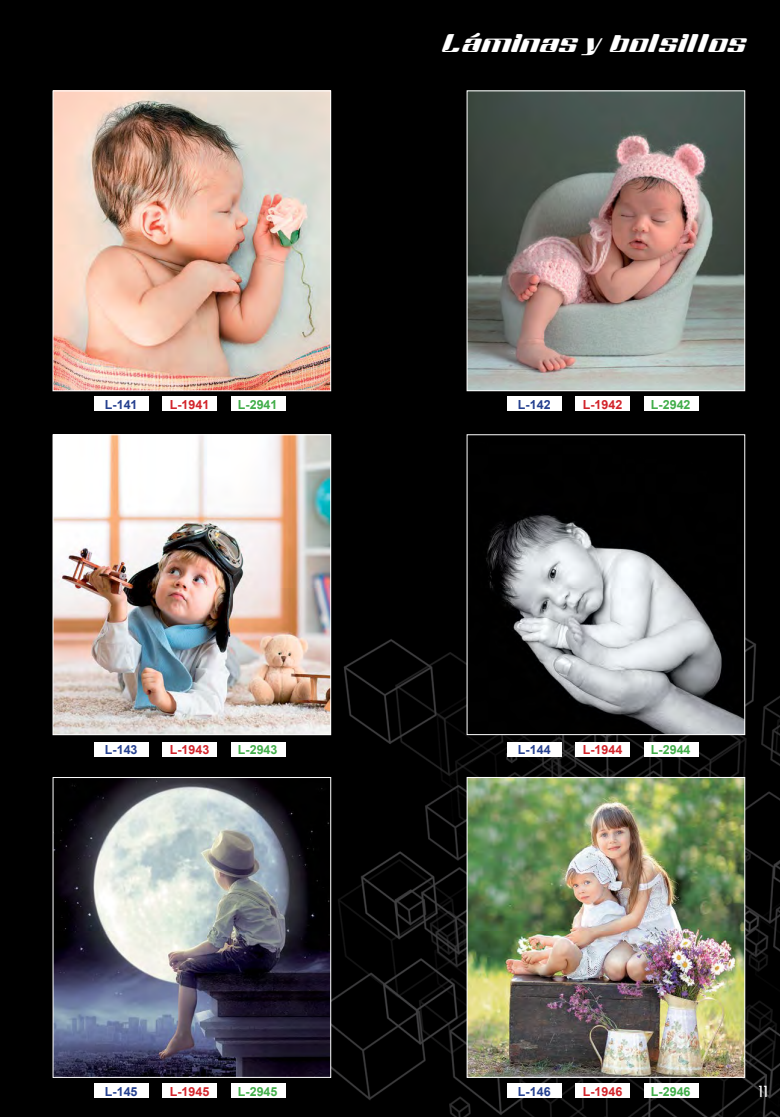
<style>
.page{position:relative;width:780px;height:1117px;background:#fff}
.page>*{position:absolute;margin:0;border:0;box-sizing:border-box;transform-origin:0 0}
.t1{font:22.5px "Magenta";letter-spacing:.03em;color:#fff}
.t2{font:500 condensed 15px "Futura";color:#fff}
.t3{font:700 12.5px "Arial";color:#d2232a}
.t4{font:700 12.5px "Arial";color:#41ad49}
.t5{font:700 12.5px "Arial";color:#25408f}
</style>
<div class="page">
<div style="left:1px;top:0;width:779px;height:1116px;background:#000"></div>
<img style="left:468px;top:92px;width:275px;height:297px">
<div style="left:466px;top:90px;width:279px;height:301px;border:1px solid #fff"></div>
<img style="left:55px;top:92px;width:274px;height:297px">
<div style="left:53px;top:90px;width:278px;height:301px;border:1px solid #fff"></div>
<img style="left:468px;top:436px;width:275px;height:297px">
<img style="left:55px;top:436px;width:274px;height:297px">
<div style="left:53px;top:434px;width:278px;height:301px;border:1px solid #fff"></div>
<img style="left:468px;top:778px;width:275px;height:297px">
<div style="left:466px;top:776px;width:279px;height:301px;border:1px solid #fff"></div>
<img style="left:55px;top:778px;width:274px;height:297px">
<div style="left:53px;top:776px;width:278px;height:301px;border:1px solid #fff"></div>
<div style="left:575px;top:396px;width:54px;height:15px;background:#fff"></div>
<div style="left:644px;top:396px;width:54px;height:15px;background:#fff"></div>
<div style="left:507px;top:396px;width:54px;height:15px;background:#fff"></div>
<div style="left:163px;top:396px;width:54px;height:15px;background:#fff"></div>
<div style="left:231px;top:396px;width:54px;height:15px;background:#fff"></div>
<div style="left:94px;top:396px;width:54px;height:15px;background:#fff"></div>
<div style="left:575px;top:742px;width:54px;height:14px;background:#fff"></div>
<div style="left:644px;top:742px;width:54px;height:14px;background:#fff"></div>
<div style="left:507px;top:742px;width:54px;height:14px;background:#fff"></div>
<div style="left:163px;top:742px;width:54px;height:14px;background:#fff"></div>
<div style="left:231px;top:742px;width:54px;height:14px;background:#fff"></div>
<div style="left:94px;top:742px;width:54px;height:14px;background:#fff"></div>
<div style="left:575px;top:1083px;width:54px;height:15px;background:#fff"></div>
<div style="left:644px;top:1083px;width:54px;height:15px;background:#fff"></div>
<div style="left:507px;top:1083px;width:54px;height:15px;background:#fff"></div>
<div style="left:163px;top:1083px;width:54px;height:15px;background:#fff"></div>
<div style="left:231px;top:1083px;width:54px;height:15px;background:#fff"></div>
<div style="left:94px;top:1083px;width:54px;height:15px;background:#fff"></div>
<h1 class="t1" style="left:442px;top:27px;width:304px">Láminas y bolsillos</h1>
<p class="t5" style="left:105px;top:396px;width:34px">L-141</p>
<p class="t3" style="left:170px;top:396px;width:41px">L-1941</p>
<p class="t4" style="left:238px;top:396px;width:41px">L-2941</p>
<p class="t5" style="left:518px;top:396px;width:34px">L-142</p>
<p class="t3" style="left:582px;top:396px;width:41px">L-1942</p>
<p class="t4" style="left:651px;top:396px;width:41px">L-2942</p>
<p class="t5" style="left:105px;top:741px;width:34px">L-143</p>
<p class="t3" style="left:170px;top:741px;width:41px">L-1943</p>
<p class="t4" style="left:238px;top:741px;width:41px">L-2943</p>
<p class="t5" style="left:518px;top:741px;width:34px">L-144</p>
<p class="t3" style="left:582px;top:741px;width:41px">L-1944</p>
<p class="t4" style="left:651px;top:741px;width:41px">L-2944</p>
<p class="t5" style="left:105px;top:1082px;width:34px">L-145</p>
<p class="t3" style="left:170px;top:1082px;width:41px">L-1945</p>
<p class="t4" style="left:238px;top:1082px;width:41px">L-2945</p>
<p class="t5" style="left:518px;top:1082px;width:34px">L-146</p>
<p class="t3" style="left:582px;top:1082px;width:41px">L-1946</p>
<p class="t4" style="left:651px;top:1082px;width:41px">L-2946</p>
<p class="t2" style="left:757px;top:1081px;width:13px">11</p>
</div>
